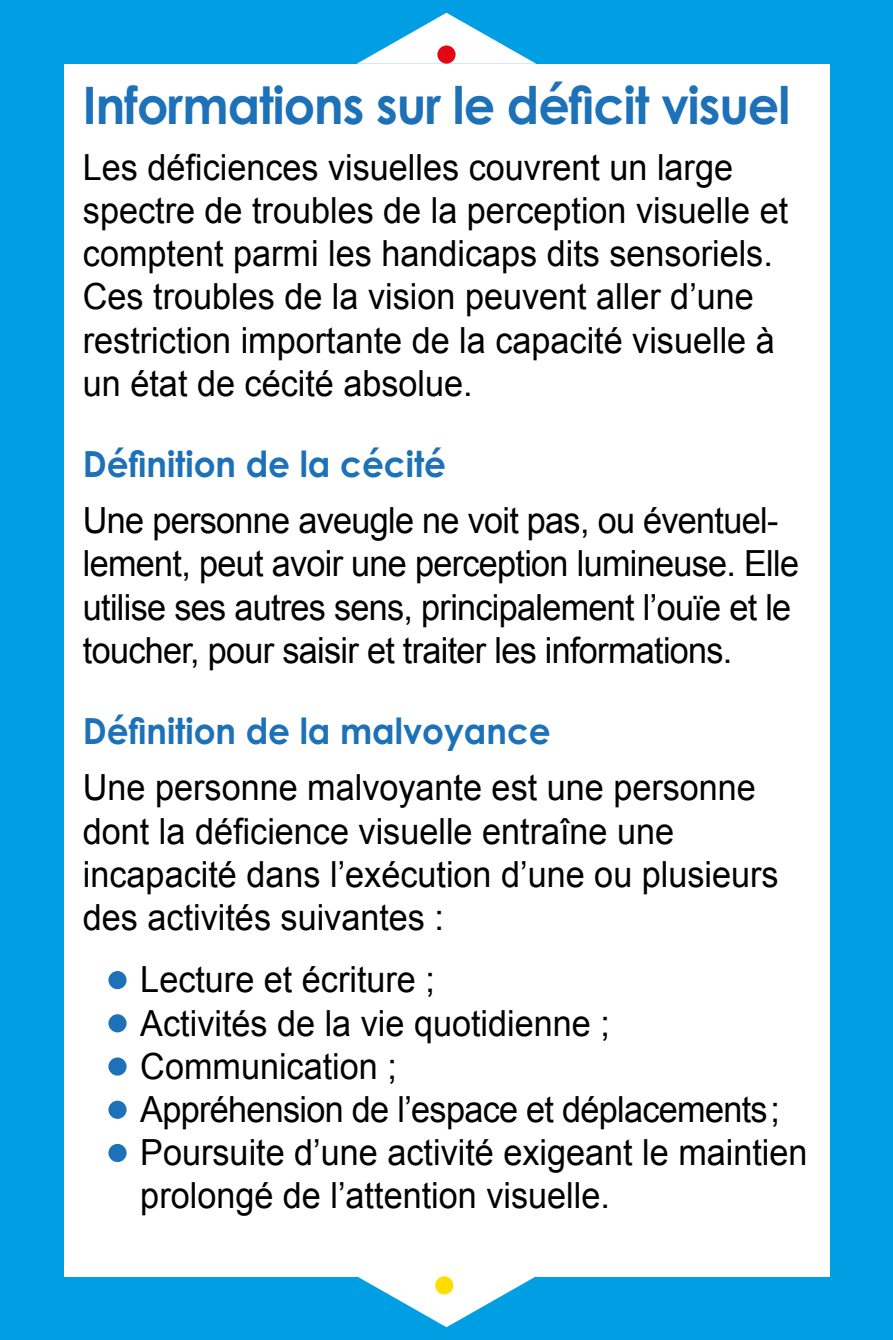
<style>
.page{position:relative;width:893px;height:1340px;background:#fff}
.page>*{position:absolute;margin:0;border:0;box-sizing:border-box;transform-origin:0 0}
.t1{font:700 51.75px "Century Gothic";letter-spacing:-.02em;color:#1d71b8;scale:.95 1}
.t2{font:36px/43.2px "Arial";color:#000;scale:.95 1}
.t3{font:36px/43.2px "Arial";letter-spacing:-.02em;color:#000;scale:.95 1}
.t4{font:700 36px "Century Gothic";color:#1d71b8;scale:.95 1}
</style>
<div class="page">
<div style="left:0;top:0;width:893px;height:1339px;background:#009fe3"></div>
<div style="left:64px;top:64px;width:765px;height:1212px;background:#fff"></div>
<svg style="left:357px;top:1276px;width:179px;height:51px"></svg>
<div style="left:435px;top:1276px;width:18px;height:18px;background:#fd0;border-radius:50%"></div>
<svg style="left:357px;top:13px;width:179px;height:51px"></svg>
<div style="left:437px;top:45px;width:19px;height:19px;background:#e30613;border-radius:50%"></div>
<div style="left:108px;top:971px;width:19px;height:18px;background:#1d71b8;border-radius:50%"></div>
<div style="left:108px;top:1014px;width:19px;height:18px;background:#1d71b8;border-radius:50%"></div>
<div style="left:108px;top:1057px;width:19px;height:18px;background:#1d71b8;border-radius:50%"></div>
<div style="left:108px;top:1100px;width:19px;height:18px;background:#1d71b8;border-radius:50%"></div>
<div style="left:108px;top:1143px;width:19px;height:19px;background:#1d71b8;border-radius:50%"></div>
<h1 class="t1" style="left:83px;top:73px;width:746px">Informations sur le déficit visuel</h1>
<p class="t2" style="left:83px;top:146px;width:744px">Les déficiences visuelles couvrent un large spectre de troubles de la perception visuelle et comptent parmi les handicaps dits sensoriels.<br>Ces troubles de la vision peuvent aller d’une restriction importante de la capacité visuelle à un état de cécité absolue.</p>
<h2 class="t4" style="left:83px;top:442px;width:384px">Définition de la cécité</h2>
<p class="t3" style="left:83px;top:499px;width:755px">Une personne aveugle ne voit pas, ou éventuel&shy;lement, peut avoir une perception lumineuse. Elle utilise ses autres sens, principalement l’ouïe et le toucher, pour saisir et traiter les informations.</p>
<h2 class="t4" style="left:83px;top:709px;width:494px">Définition de la malvoyance</h2>
<p class="t2" style="left:83px;top:766px;width:734px">Une personne malvoyante est une personne dont la déficience visuelle entraîne une incapacité dans l’exécution d’une ou plusieurs des activités suivantes :</p>
<p class="t2" style="left:140px;top:958px;width:312px">Lecture et écriture ;</p>
<p class="t2" style="left:140px;top:1001px;width:496px">Activités de la vie quotidienne ;</p>
<p class="t2" style="left:140px;top:1044px;width:272px">Communication ;</p>
<p class="t3" style="left:140px;top:1088px;width:675px">Appréhension de l’espace et déplacements;</p>
<p class="t2" style="left:140px;top:1131px;width:704px">Poursuite d’une activité exigeant le maintien prolongé de l’attention visuelle.</p>
</div>
